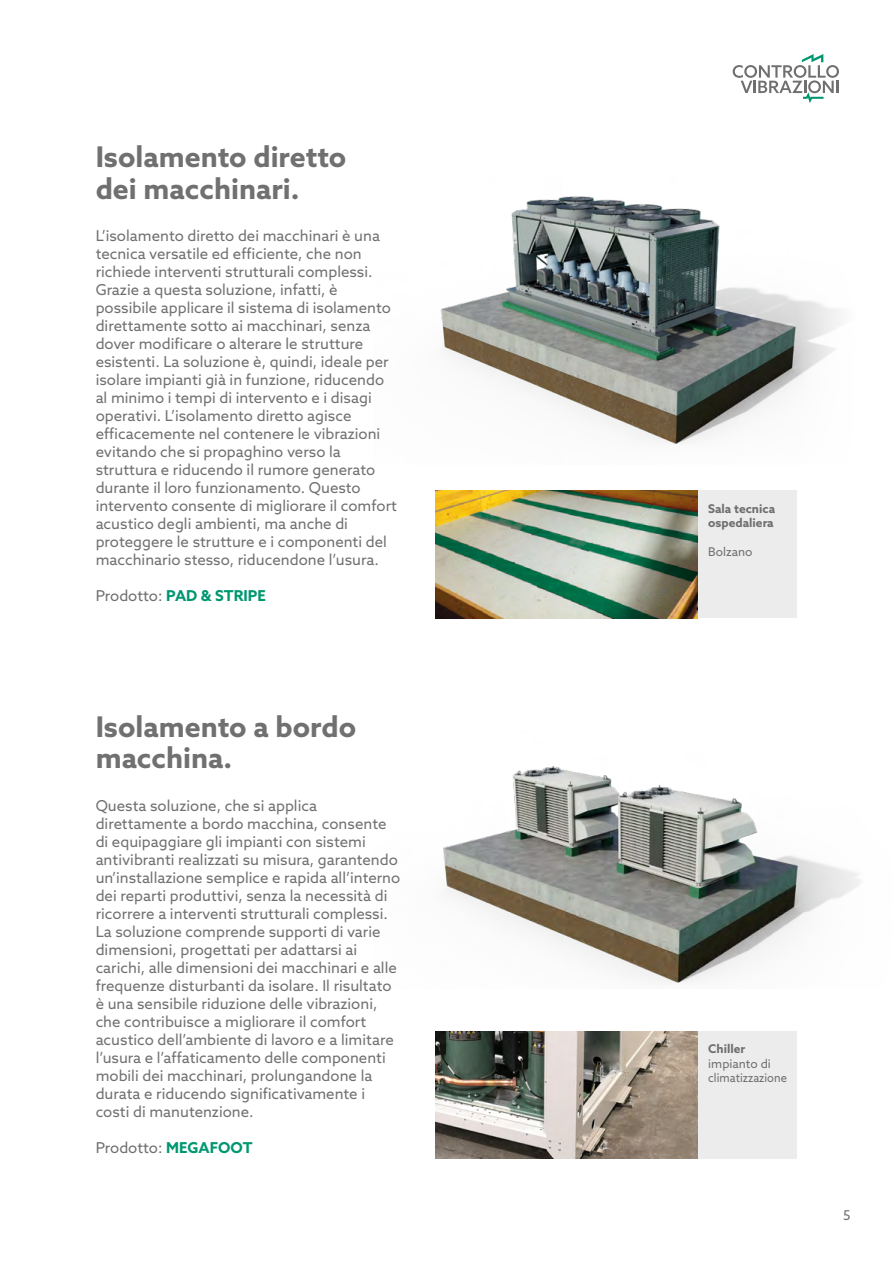
<style>
.page{position:relative;width:893px;height:1263px;background:#fff}
.page>*{position:absolute;margin:0;border:0;box-sizing:border-box;transform-origin:0 0}
.t1{font:700 28.5px/31.5px "Azo Sans";color:#707070}
.t2{font:15px/18px "Azo Sans";color:#707070}
.t3{font:700 15px "Azo Sans";color:#009770}
.t4{font:15px "Azo Sans";color:#706f6f}
.t5{font:13.5px "Azo Sans";color:#707070}
.t6{font:12px/14.4px "Azo Sans";color:#706f6f}
.t7{font:700 12px/14.4px "Azo Sans";color:#706f6f}
.s1{font-weight:400;color:#706f6f}
.s2{font-weight:700;color:#009770}
</style>
<div class="page">
<img style="left:443px;top:766px;width:418px;height:218px">
<img style="left:440px;top:196px;width:400px;height:248px">
<div style="left:698px;top:491px;width:98px;height:127px;background:#ececec"></div>
<img style="left:436px;top:491px;width:262px;height:127px">
<div style="left:698px;top:1031px;width:98px;height:128px;background:#ececec"></div>
<img style="left:436px;top:1031px;width:262px;height:128px">
<svg style="left:733px;top:54px;width:106px;height:49px"></svg>
<h1 class="t1" style="left:96px;top:141px;width:252px">Isolamento diretto dei macchinari.</h1>
<p class="t2" style="left:96px;top:226px;width:303px">L’isolamento diretto dei macchinari è una tecnica versatile ed efficiente, che non richiede interventi strutturali complessi.<br>Grazie a questa soluzione, infatti, è possibile applicare il sistema di isolamento direttamente sotto ai macchinari, senza dover modificare o alterare le strutture esistenti. La soluzione è, quindi, ideale per isolare impianti già in funzione, riducendo al minimo i tempi di intervento e i disagi operativi. L’isolamento diretto agisce efficacemente nel contenere le vibrazioni evitando che si propaghino verso la struttura e riducendo il rumore generato durante il loro funzionamento. Questo intervento consente di migliorare il comfort acustico degli ambienti, ma anche di proteggere le strutture e i componenti del macchinario stesso, riducendone l’usura.</p>
<p class="t3" style="left:96px;top:585px;width:172px"><span class="s1">Prodotto:</span> PAD &amp; STRIPE</p>
<h1 class="t1" style="left:96px;top:710px;width:262px">Isolamento a bordo macchina.</h1>
<p class="t2" style="left:96px;top:796px;width:306px">Questa soluzione, che si applica direttamente a bordo macchina, consente di equipaggiare gli impianti con sistemi antivibranti realizzati su misura, garantendo un’installazione semplice e rapida all’interno dei reparti produttivi, senza la necessità di ricorrere a interventi strutturali complessi.<br>La soluzione comprende supporti di varie dimensioni, progettati per adattarsi ai carichi, alle dimensioni dei macchinari e alle frequenze disturbanti da isolare. Il risultato è una sensibile riduzione delle vibrazioni, che contribuisce a migliorare il comfort acustico dell’ambiente di lavoro e a limitare l’usura e l’affaticamento delle componenti mobili dei macchinari, prolungandone la durata e riducendo significativamente i costi di manutenzione.</p>
<p class="t4" style="left:96px;top:1137px;width:158px">Prodotto: <span class="s2">MEGAFOOT</span></p>
<p class="t7" style="left:708px;top:501px;width:68px">Sala tecnica ospedaliera</p>
<p class="t6" style="left:708px;top:544px;width:46px">Bolzano</p>
<p class="t7" style="left:708px;top:1042px;width:38px">Chiller</p>
<p class="t6" style="left:708px;top:1056px;width:80px">impianto di climatizzazione</p>
<p class="t5" style="left:843px;top:1207px;width:9px">5</p>
</div>
